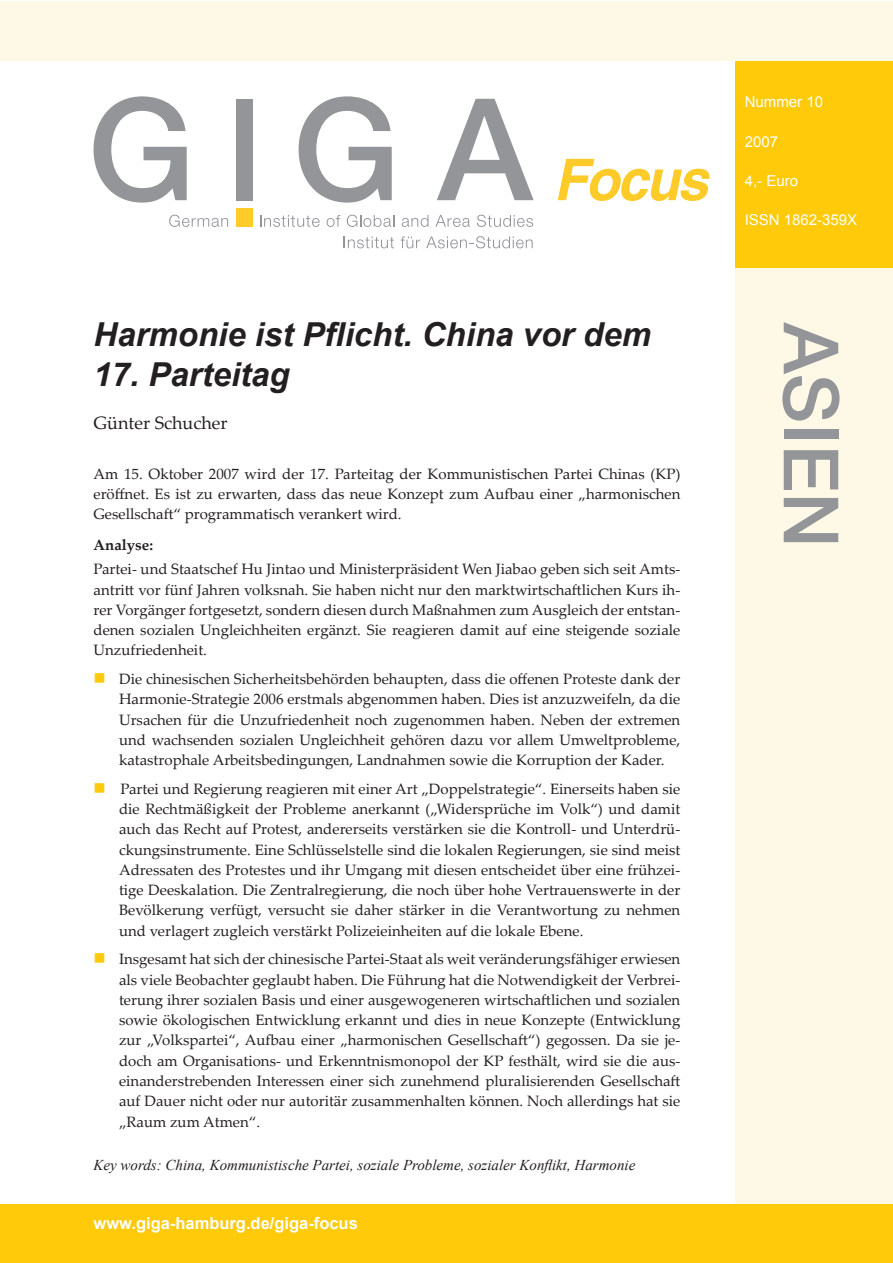
<style>
.page{position:relative;width:893px;height:1263px;background:#fff}
.page>*{position:absolute;margin:0;border:0;box-sizing:border-box;transform-origin:0 0}
.foc__1_seite_titel{font:italic 700 33px "Arial";color:#231f20}
.foc__1_seite_autorIn{font:18px "Palatino Linotype";color:#231f20}
.foc__text_fuÃ_zeile{font:700 16.5px "Arial";color:#fff}
.t1{font:16.5px "Wingdings";color:#feca0a}
.foc__1_seite_aufzÃ_hl{font:15px/20.2px "Palatino Linotype";color:#231f20;text-align:justify}
.foc__1_seite_flieÃ_te{font:15px/20.2px "Palatino Linotype";color:#231f20;text-align:justify}
.KW-en{font:italic 15px "Times New Roman";color:#231f20}
.foc__1_seite_ausgabe{font:15px "Arial";color:#fff}
.foc__1_seite_Ã¼bersch{font:700 15px "Palatino Linotype";color:#231f20}
</style>
<div class="page">
<div style="left:736px;top:60px;width:157px;height:208px;background:#feca0a"></div>
<div style="left:736px;top:269px;width:157px;height:994px;background:#fef9e7"></div>
<div style="left:0;top:1204px;width:893px;height:59px;background:#feca0a"></div>
<div style="left:0;top:1px;width:893px;height:59px;background:#fef9e7"></div>
<svg style="left:782px;top:322px;width:58px;height:99px"></svg>
<div style="left:784px;top:429px;width:54px;height:9px;background:#939598"></div>
<svg style="left:784px;top:450px;width:54px;height:40px"></svg>
<svg style="left:784px;top:498px;width:54px;height:44px"></svg>
<svg style="left:169px;top:215px;width:59px;height:12px"></svg>
<svg style="left:260px;top:215px;width:60px;height:12px"></svg>
<svg style="left:327px;top:215px;width:13px;height:12px"></svg>
<svg style="left:347px;top:215px;width:47px;height:12px"></svg>
<svg style="left:402px;top:215px;width:26px;height:12px"></svg>
<svg style="left:435px;top:215px;width:35px;height:12px"></svg>
<svg style="left:477px;top:215px;width:56px;height:12px"></svg>
<svg style="left:344px;top:236px;width:50px;height:12px"></svg>
<svg style="left:401px;top:236px;width:19px;height:12px"></svg>
<svg style="left:426px;top:236px;width:107px;height:12px"></svg>
<div style="left:236px;top:99px;width:16px;height:101px;background:#939598"></div>
<svg style="left:94px;top:96px;width:93px;height:107px"></svg>
<svg style="left:299px;top:96px;width:93px;height:107px"></svg>
<svg style="left:437px;top:99px;width:97px;height:101px"></svg>
<div style="left:236px;top:209px;width:16px;height:18px;background:#fecb29"></div>
<svg style="left:558px;top:159px;width:152px;height:42px"></svg>
<p class="foc__1_seite_titel" style="left:94px;top:313px;width:559px">Harmonie ist Pflicht. China vor dem</p>
<p class="foc__1_seite_titel" style="left:94px;top:353px;width:198px">17. Parteitag</p>
<p class="foc__1_seite_autorIn" style="left:94px;top:410px;width:136px">Günter Schucher</p>
<p class="foc__1_seite_flieÃ_te" style="left:94px;top:463px;width:588px">Am 15. Oktober 2007 wird der 17. Parteitag der Kommunistischen Partei Chinas (KP) eröffnet. Es ist zu erwarten, dass das neue Konzept zum Aufbau einer „harmonischen Gesellschaft“ programmatisch verankert wird.</p>
<p class="foc__1_seite_Ã¼bersch" style="left:94px;top:534px;width:61px">Analyse:</p>
<p class="foc__1_seite_flieÃ_te" style="left:94px;top:559px;width:588px">Partei- und Staatschef Hu Jintao und Ministerpräsident Wen Jiabao geben sich seit Amts&shy;antritt vor fünf Jahren volksnah. Sie haben nicht nur den marktwirtschaftlichen Kurs ih&shy;rer Vorgänger fortgesetzt, sondern diesen durch Maßnahmen zum Ausgleich der entstan&shy;denen sozialen Ungleichheiten ergänzt. Sie reagieren damit auf eine steigende soziale Unzufriedenheit.</p>
<p class="foc__1_seite_aufzÃ_hl" style="left:119px;top:668px;width:563px">Die chinesischen Sicherheitsbehörden behaupten, dass die offenen Proteste dank der Harmonie-Strategie 2006 erstmals abgenommen haben. Dies ist anzuzweifeln, da die Ursachen für die Unzufriedenheit noch zugenommen haben. Neben der extremen und wachsenden sozialen Ungleichheit gehören dazu vor allem Umweltprobleme, katastrophale Arbeitsbedingungen, Landnahmen sowie die Korruption der Kader.</p>
<p class="foc__1_seite_aufzÃ_hl" style="left:119px;top:778px;width:563px">Partei und Regierung reagieren mit einer Art „Doppelstrategie“. Einerseits haben sie die Rechtmäßigkeit der Probleme anerkannt („Widersprüche im Volk“) und damit auch das Recht auf Protest, andererseits verstärken sie die Kontroll- und Unterdrü&shy;ckungsinstrumente. Eine Schlüsselstelle sind die lokalen Regierungen, sie sind meist Adressaten des Protestes und ihr Umgang mit diesen entscheidet über eine frühzei&shy;tige Deeskalation. Die Zentralregierung, die noch über hohe Vertrauenswerte in der Bevölkerung verfügt, versucht sie daher stärker in die Verantwortung zu nehmen und verlagert zugleich verstärkt Polizeieinheiten auf die lokale Ebene.</p>
<p class="foc__1_seite_aufzÃ_hl" style="left:119px;top:949px;width:563px">Insgesamt hat sich der chinesische Partei-Staat als weit veränderungsfähiger erwiesen als viele Beobachter geglaubt haben. Die Führung hat die Notwendigkeit der Verbrei&shy;terung ihrer sozialen Basis und einer ausgewogeneren wirtschaftlichen und sozialen sowie ökologischen Entwicklung erkannt und dies in neue Konzepte (Entwicklung zur „Volkspartei“, Aufbau einer „harmonischen Gesellschaft“) gegossen. Da sie je&shy;doch am Organisations- und Erkenntnismonopol der KP festhält, wird sie die aus&shy;einanderstrebenden Interessen einer sich zunehmend pluralisierenden Gesellschaft auf Dauer nicht oder nur autoritär zusammenhalten können. Noch allerdings hat sie „Raum zum Atmen“.</p>
<p class="KW-en" style="left:94px;top:1154px;width:543px">Key words: China, Kommunistische Partei, soziale Probleme, sozialer Konflikt, Harmonie</p>
<p class="t1" style="left:94px;top:669px;width:14px">■</p>
<p class="t1" style="left:94px;top:779px;width:14px">■</p>
<p class="t1" style="left:94px;top:950px;width:14px">■</p>
<p class="foc__text_fuÃ_zeile" style="left:94px;top:1212px;width:266px">www.giga-hamburg.de/giga-focus</p>
<p class="foc__1_seite_ausgabe" style="left:745px;top:92px;width:80px">Nummer 10</p>
<p class="foc__1_seite_ausgabe" style="left:745px;top:131px;width:35px">2007</p>
<p class="foc__1_seite_ausgabe" style="left:745px;top:171px;width:55px">4,- Euro</p>
<p class="foc__1_seite_ausgabe" style="left:745px;top:210px;width:114px">ISSN 1862-359X</p>
</div>
